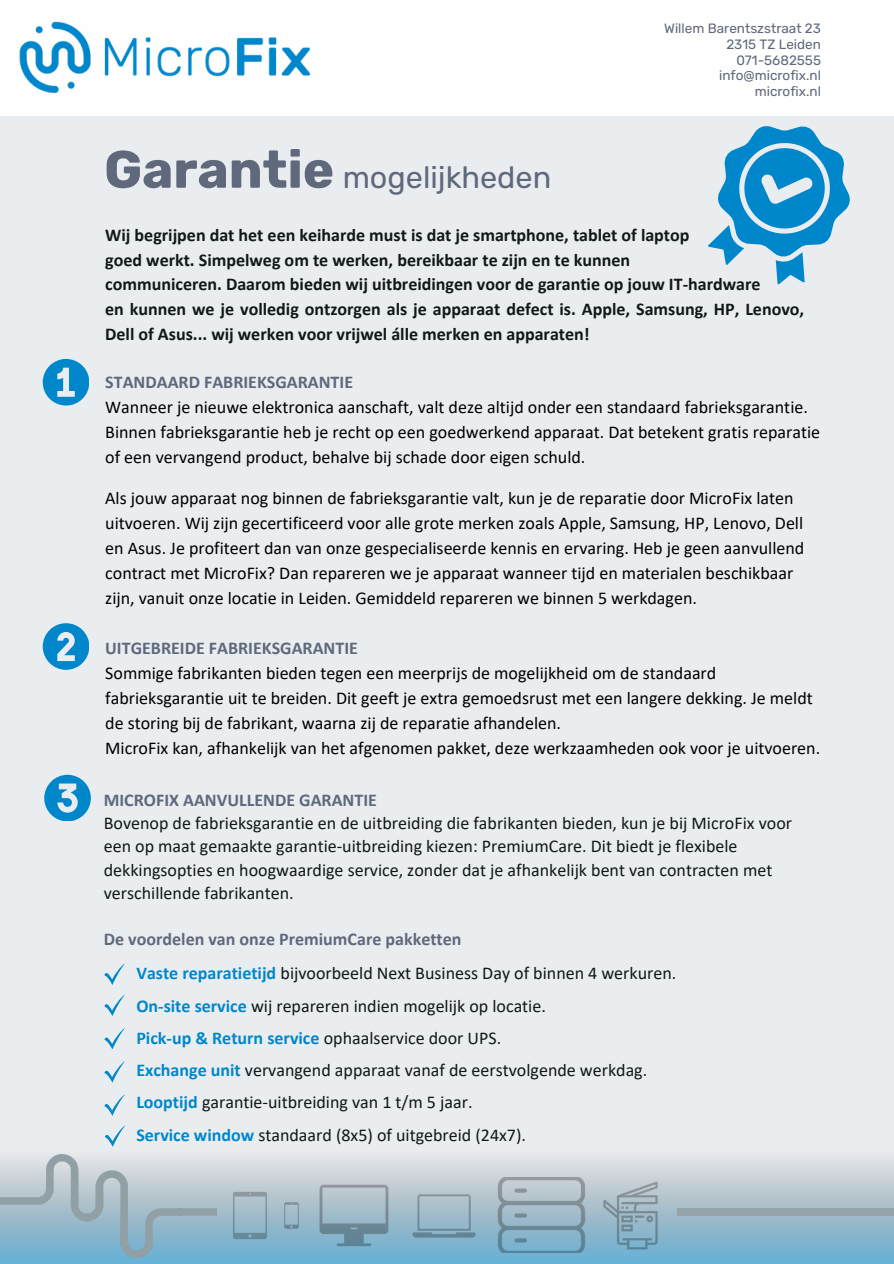
<style>
.page{position:relative;width:894px;height:1264px;background:#fff}
.page>*{position:absolute;margin:0;border:0;box-sizing:border-box;transform-origin:0 0}
.t1{font:700 52.5px "Rubik";color:#5f697b}
.t2{font:30.6px "Rubik";color:#5f697b}
.t3{font:18px/25px "Calibri";color:#000}
.t4{font:18px/32.5px "Calibri";color:#121719}
.t5{font:700 18px/24.8px "Calibri";color:#121719}
.t6{font:700 18px "Calibri";color:#5f697b}
.t7{font:13.5px "Rubik";color:#5f697b}
.s1{font-weight:700;color:#5f697b}
.s2{font-weight:700;color:#0087cb}
</style>
<div class="page">
<div style="left:0;top:0;width:893px;height:1263px;background:#eaedf0"></div>
<div style="left:0;top:0;width:893px;height:116px;background:#fefefe"></div>
<img style="left:19px;top:21px;width:292px;height:73px">
<svg style="left:43px;top:359px;width:46px;height:46px"></svg>
<svg style="left:43px;top:623px;width:46px;height:46px"></svg>
<svg style="left:0;top:1159px;width:893px;height:104px;background:#a5c4d4"></svg>
<svg style="left:708px;top:126px;width:142px;height:159px"></svg>
<img style="left:599px;top:1178px;width:63px;height:74px">
<img style="left:487px;top:1177px;width:108px;height:75px">
<img style="left:315px;top:1181px;width:78px;height:68px">
<img style="left:405px;top:1188px;width:79px;height:55px">
<img style="left:283px;top:1200px;width:16px;height:30px">
<img style="left:231px;top:1190px;width:38px;height:50px">
<div style="left:676px;top:1208px;width:217px;height:7px;background:#95a2a8"></div>
<img style="left:0;top:1154px;width:181px;height:103px">
<img style="left:178px;top:1165px;width:39px;height:98px">
<svg style="left:104px;top:963px;width:21px;height:21px"></svg>
<svg style="left:104px;top:994px;width:21px;height:21px"></svg>
<svg style="left:104px;top:1028px;width:21px;height:20px"></svg>
<svg style="left:104px;top:1061px;width:21px;height:21px"></svg>
<svg style="left:104px;top:1094px;width:21px;height:21px"></svg>
<svg style="left:44px;top:774px;width:46px;height:47px"></svg>
<svg style="left:105px;top:1125px;width:21px;height:21px"></svg>
<p class="t1" style="left:104px;top:139px;width:231px">Garantie</p>
<p class="t2" style="left:342px;top:159px;width:210px">mogelijkheden</p>
<p class="t7" style="left:664px;top:21px;width:158px">Willem Barentszstraat 23</p>
<p class="t7" style="left:726px;top:36px;width:96px">2315 TZ Leiden</p>
<p class="t7" style="left:736px;top:52px;width:86px">071-5682555</p>
<h1 class="t7" style="left:719px;top:68px;width:103px">info@microfix.nl</h1>
<h2 class="t7" style="left:754px;top:84px;width:68px">microfix.nl</h2>
<p class="t5" style="left:105px;top:224px;width:700px">Wij begrijpen dat het een keiharde must is dat je smartphone, tablet of laptop<br>goed werkt. Simpelweg om te werken, bereikbaar te zijn en te kunnen<br>communiceren. Daarom bieden wij uitbreidingen voor de garantie op jouw IT-hardware<br>en kunnen we je volledig ontzorgen als je apparaat defect is. Apple, Samsung, HP, Lenovo, Dell of Asus... wij werken voor vrijwel álle merken en apparaten!</p>
<p class="t6" style="left:105px;top:375px;width:249px">STANDAARD FABRIEKSGARANTIE</p>
<p class="t3" style="left:105px;top:396px;width:716px">Wanneer je nieuwe elektronica aanschaft, valt deze altijd onder een standaard fabrieksgarantie.<br>Binnen fabrieksgarantie heb je recht op een goedwerkend apparaat. Dat betekent gratis reparatie of een vervangend product, behalve bij schade door eigen schuld.</p>
<p class="t3" style="left:105px;top:487px;width:700px">Als jouw apparaat nog binnen de fabrieksgarantie valt, kun je de reparatie door MicroFix laten uitvoeren. Wij zijn gecertificeerd voor alle grote merken zoals Apple, Samsung, HP, Lenovo, Dell en Asus. Je profiteert dan van onze gespecialiseerde kennis en ervaring. Heb je geen aanvullend contract met MicroFix? Dan repareren we je apparaat wanneer tijd en materialen beschikbaar zijn, vanuit onze locatie in Leiden. Gemiddeld repareren we binnen 5 werkdagen.</p>
<p class="t6" style="left:105px;top:641px;width:254px">UITGEBREIDE FABRIEKSGARANTIE</p>
<p class="t3" style="left:105px;top:662px;width:716px">Sommige fabrikanten bieden tegen een meerprijs de mogelijkheid om de standaard fabrieksgarantie uit te breiden. Dit geeft je extra gemoedsrust met een langere dekking. Je meldt de storing bij de fabrikant, waarna zij de reparatie afhandelen.<br>MicroFix kan, afhankelijk van het afgenomen pakket, deze werkzaamheden ook voor je uitvoeren.</p>
<p class="t6" style="left:104px;top:792px;width:274px">MICROFIX AANVULLENDE GARANTIE</p>
<p class="t4" style="left:104px;top:813px;width:689px;line-height:23.2px">Bovenop de fabrieksgarantie en de uitbreiding die fabrikanten bieden, kun je bij MicroFix voor een op maat gemaakte garantie-uitbreiding kiezen: PremiumCare. Dit biedt je flexibele dekkingsopties en hoogwaardige service, zonder dat je afhankelijk bent van contracten met verschillende fabrikanten.</p>
<p class="t4" style="left:136px;top:924px;width:541px;text-indent:-33px"><span class="s1">De voordelen van onze PremiumCare pakketten<br></span><span class="s2">Vaste reparatietijd</span> bijvoorbeeld Next Business Day of binnen 4 werkuren.<br><span class="s2">On-site service</span> wij repareren indien mogelijk op locatie.<br><span class="s2">Pick-up &amp; Return service</span> ophaalservice door UPS.<br><span class="s2">Exchange unit</span> vervangend apparaat vanaf de eerstvolgende werkdag.<br><span class="s2">Looptijd</span> garantie-uitbreiding van 1 t/m 5 jaar.<br><span class="s2">Service window</span> standaard (8x5) of uitgebreid (24x7).</p>
</div>
